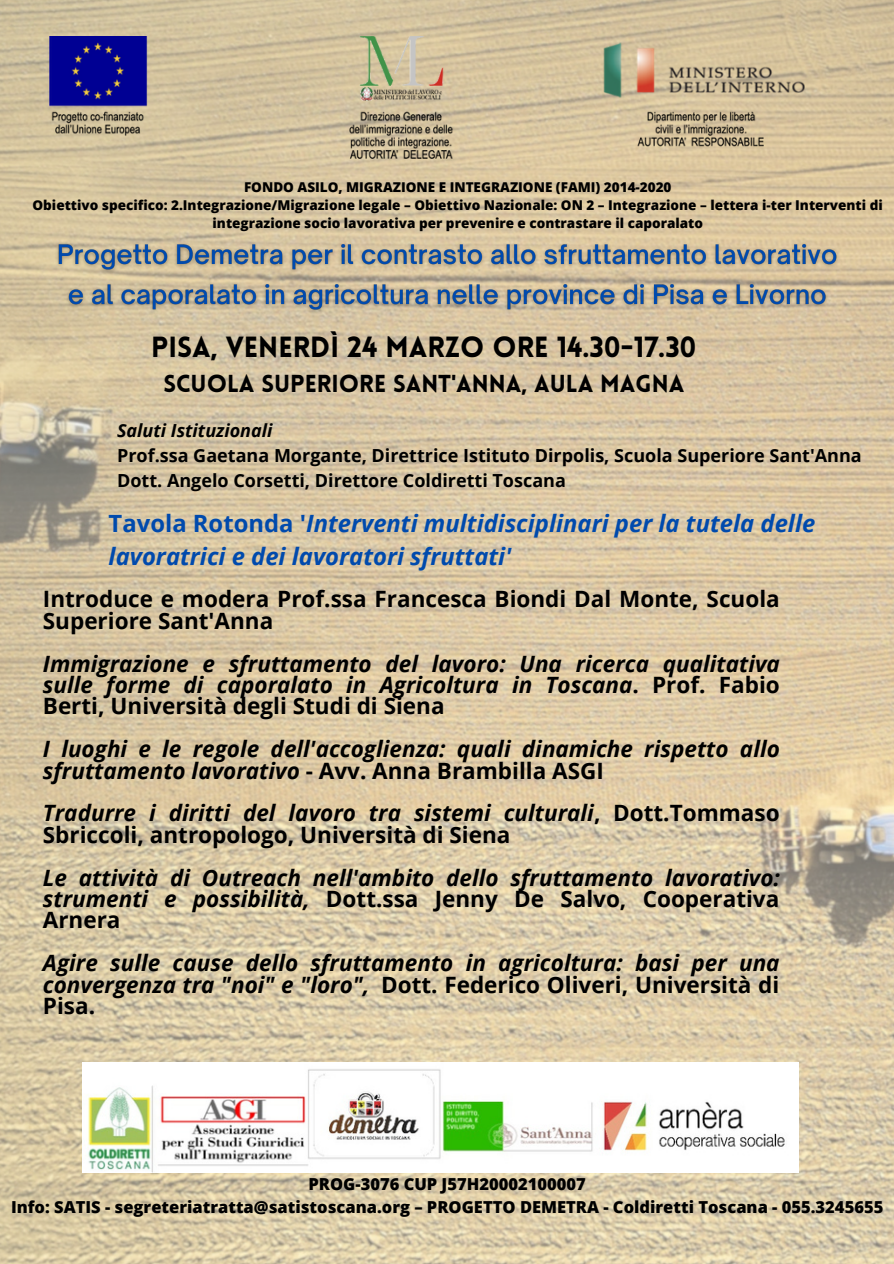
<style>
.page{position:relative;width:894px;height:1264px;background:#fff}
.page>*{position:absolute;margin:0;border:0;box-sizing:border-box;transform-origin:0 0}
.t1{font:900 28.5px "Lovelo";color:#000}
.t2{font:900 24px "Lovelo";color:#000}
.t3{font:italic 700 23.85px/32.7px "Open Sans";color:#004aad}
.t4{font:italic 700 22.5px/21.5px "Open Sans";color:#000;text-align:justify}
.t5{font:700 22.5px/21.5px "Open Sans";color:#000}
.t6{font:700 18px/24.8px "Open Sans";color:#000}
.t7{font:italic 700 18px "Open Sans";color:#000}
.t8{font:800 16.5px/22.5px "Open Sans";color:#000;text-align:center}
.t9{font:800 13.5px/18px "Open Sans";color:#000;text-align:center}
.s1{font-style:normal}
.s2{font-style:italic}
</style>
<div class="page">
<img style="left:0;top:0;width:893px;height:1263px">
<img style="left:43px;top:37px;width:761px;height:127px">
<img style="left:83px;top:1062px;width:715px;height:110px">
<img style="left:50px;top:232px;width:794px;height:86px">
<p class="t9" style="left:32px;top:178px;width:851px">FONDO ASILO, MIGRAZIONE E INTEGRAZIONE (FAMI) 2014-2020<br>Obiettivo specifico: 2.Integrazione/Migrazione legale – Obiettivo Nazionale: ON 2 – Integrazione – lettera i-ter Interventi di integrazione socio lavorativa per prevenire e contrastare il caporalato</p>
<p class="t1" style="left:151px;top:335px;width:547px">PISA, VENERDÌ 24 MARZO ORE 14.30-17.30</p>
<p class="t2" style="left:163px;top:374px;width:522px">SCUOLA SUPERIORE SANT'ANNA, AULA MAGNA</p>
<p class="t7" style="left:117px;top:418px;width:157px">Saluti Istituzionali</p>
<p class="t6" style="left:117px;top:442px;width:746px">Prof.ssa Gaetana Morgante, Direttrice Istituto Dirpolis, Scuola Superiore Sant'Anna<br>Dott. Angelo Corsetti, Direttore Coldiretti Toscana</p>
<p class="t3" style="left:109px;top:506px;width:708px"><span class="s1">Tavola Rotonda '</span>Interventi multidisciplinari per la tutela delle lavoratrici e dei lavoratori sfruttati'</p>
<p class="t5" style="left:43px;top:588px;width:738px">Introduce e modera Prof.ssa Francesca Biondi Dal Monte, Scuola<br>Superiore Sant'Anna</p>
<p class="t4" style="left:43px;top:652px;width:738px">Immigrazione e sfruttamento del lavoro: Una ricerca qualitativa sulle forme di caporalato in Agricoltura in Toscana<span class="s1">. Prof. Fabio Berti, Università degli Studi di Siena</span></p>
<p class="t4" style="left:43px;top:737px;width:738px">I luoghi e le regole dell'accoglienza: quali dinamiche rispetto allo sfruttamento lavorativo <span class="s1">- Avv. Anna Brambilla ASGI</span></p>
<p class="t5" style="left:43px;top:802px;width:738px"><span class="s2">Tradurre i diritti del lavoro tra sistemi culturali</span>, Dott.Tommaso<br>Sbriccoli, antropologo, Università di Siena</p>
<p class="t4" style="left:43px;top:866px;width:738px">Le attività di Outreach nell'ambito dello sfruttamento lavorativo: strumenti e possibilità, <span class="s1">Dott.ssa Jenny De Salvo, Cooperativa Arnera</span></p>
<p class="t4" style="left:43px;top:951px;width:738px">Agire sulle cause dello sfruttamento in agricoltura: basi per una convergenza tra "noi" e "loro", <span class="s1">Dott. Federico Oliveri, Università di Pisa.</span></p>
<p class="t8" style="left:11px;top:1172px;width:873px">PROG-3076 CUP J57H20002100007<br>Info: SATIS - segreteriatratta@satistoscana.org – PROGETTO DEMETRA - Coldiretti Toscana - 055.3245655</p>
</div>
